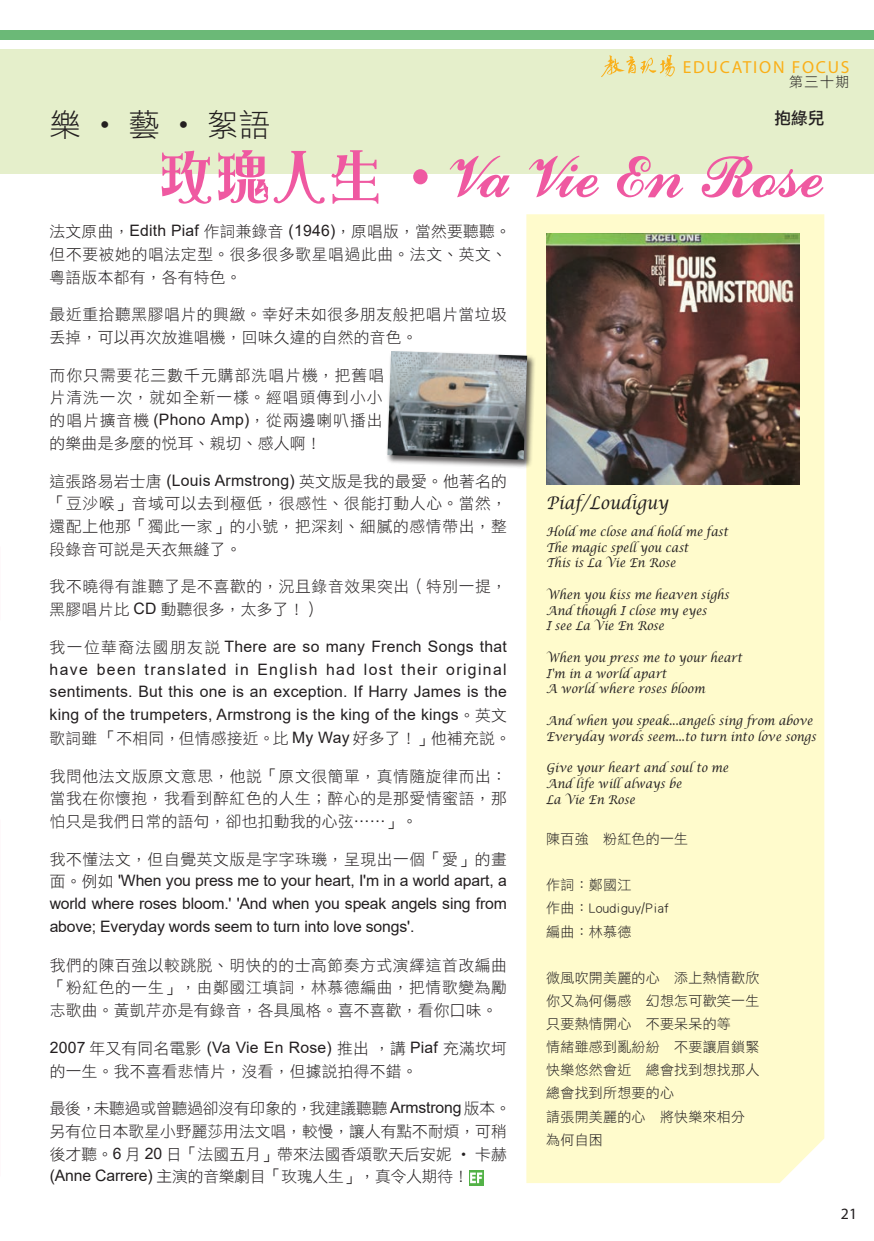
<style>
.page{position:relative;width:874px;height:1241px;background:#fff}
.page>*{position:absolute;margin:0;border:0;box-sizing:border-box;transform-origin:0 0}
.t1{font:59.5px "Fordscript";color:#ef59a1;scale:.95 1}
.t2{font:31.5px "DF Li Hei W3 WINP BF";color:#231f20}
.t3{font:17.5px "Myriad Pro";letter-spacing:.1em;color:#faaf18}
.t4{font:italic 17.5px "Lucida Calligraphy";color:#231f20;scale:.9 1}
.t5{font:16.62px "DF Li Hei Md HK BF";color:#231f20}
.t6{font:15.75px/22.8px "DF Li Hei W3 WINP BF";letter-spacing:.015em;color:#231f20;text-align:justify}
.t7{font:15.75px/22.8px "Arial";letter-spacing:.015em;color:#231f20;text-align:justify}
.t8{font:15.75px/22.8px "DF Li Hei W3 WINP BF";letter-spacing:.04em;color:#231f20}
.t9{font:15.75px "Myriad Pro";color:#231f20}
.t10{font:14px/23.1px "DF Li Hei W3 WINP BF";letter-spacing:.015em;color:#231f20}
.t11{font:italic 12.25px/15.8px "Lucida Calligraphy";color:#231f20;scale:.9 1}
.s1{font-family:"DF Shi Yi W5 WINP BF"}
.s2{font-family:"Arial"}
.s3{font-family:"DF Li Hei W3 WINP BF"}
</style>
<div class="page">
<div style="left:0;top:50px;width:873px;height:124px;background:#e5efcb"></div>
<img style="left:601px;top:55px;width:74px;height:22px">
<div style="left:0;top:30px;width:873px;height:10px;background:#6bb977"></div>
<div style="left:526px;top:214px;width:297px;height:968px;background:#fffbcc"></div>
<img style="left:546px;top:233px;width:253px;height:251px">
<svg style="left:469px;top:1170px;width:14px;height:15px"></svg>
<svg style="left:470px;top:1172px;width:12px;height:10px"></svg>
<div style="left:385px;top:349px;width:150px;height:119px;background:#231f20;opacity:.75"></div>
<img style="left:387px;top:351px;width:140px;height:108px">
<p class="t3" style="left:682px;top:57px;width:168px">EDUCATION FOCUS</p>
<p class="t10" style="left:788px;top:70px;width:62px">第三十期</p>
<p class="t5" style="left:774px;top:109px;width:51px">抱綠兒</p>
<h2 class="t2" style="left:50px;top:109px;width:222px">樂˙藝˙絮語</h2>
<h1 class="t1" style="left:157px;top:154px;width:703px"><span class="s1">玫瑰人生˙</span>Va Vie En Rose</h1>
<p class="t6" style="left:50px;top:220px;width:462px;text-align:left">法文原曲，<span class="s2">Edith Piaf</span> 作詞兼錄音 <span class="s2">(1946)</span>，原唱版，當然要聽聽。但不要被她的唱法定型。很多很多歌星唱過此曲。法文、英文、粵語版本都有，各有特色。</p>
<p class="t8" style="left:50px;top:303px;width:458px">最近重拾聽黑膠唱片的興緻。幸好未如很多朋友般把唱片當垃圾丟掉，可以再次放進唱機，回味久違的自然的音色。</p>
<p class="t6" style="left:50px;top:363px;width:336px">而你只需要花三數千元購部洗唱片機，把舊唱片清洗一次，就如全新一樣。經唱頭傳到小小的唱片擴音機 <span class="s2">(Phono Amp)</span>，從兩邊喇叭播出的樂曲是多麼的悅耳、親切、感人啊！</p>
<p class="t6" style="left:50px;top:469px;width:458px">這張路易岩士唐 <span class="s2">(Louis Armstrong)</span> 英文版是我的最愛。他著名的「豆沙喉」音域可以去到極低，很感性、很能打動人心。當然，還配上他那「獨此一家」的小號，把深刻、細膩的感情帶出，整段錄音可說是天衣無縫了。</p>
<p class="t8" style="left:50px;top:575px;width:458px">我不曉得有誰聽了是不喜歡的，況且錄音效果突出（特別一提，黑膠唱片比 <span class="s2">CD</span> 動聽很多，太多了！）</p>
<p class="t7" style="left:50px;top:634px;width:458px"><span class="s3">我一位華裔法國朋友說</span> There are so many French Songs that have been translated in English had lost their original sentiments. But this one is an exception. If Harry James is the king of the trumpeters, Armstrong is the king of the kings<span class="s3">。英文</span></p>
<p class="t6" style="left:50px;top:726px;width:462px">歌詞雖「不相同，但情感接近。比 <span class="s2">My Way</span> 好多了！」他補充說。</p>
<p class="t6" style="left:50px;top:764px;width:458px">我問他法文版原文意思，他說「原文很簡單，真情隨旋律而出：當我在你懷抱，我看到醉紅色的人生；醉心的是那愛情蜜語，那怕只是我們日常的語句，卻也扣動我的心弦……」。</p>
<p class="t8" style="left:50px;top:847px;width:458px">我不懂法文，但自覺英文版是字字珠璣，呈現出一個「愛」的畫</p>
<p class="t7" style="left:50px;top:869px;width:458px"><span class="s3">面。例如</span> 'When you press me to your heart, I'm in a world apart, a world where roses bloom.' 'And when you speak angels sing from above; Everyday words seem to turn into love songs'.</p>
<p class="t6" style="left:50px;top:953px;width:458px">我們的陳百強以較跳脫、明快的的士高節奏方式演繹這首改編曲「粉紅色的一生」，由鄭國江填詞，林慕德編曲，把情歌變為勵志歌曲。黃凱芹亦是有錄音，各具風格。喜不喜歡，看你口味。</p>
<p class="t7" style="left:50px;top:1035px;width:458px">2007 <span class="s3">年又有同名電影</span> (Va Vie En Rose) <span class="s3">推出，講</span> Piaf <span class="s3">充滿坎坷</span></p>
<p class="t6" style="left:50px;top:1059px;width:369px">的一生。我不喜看悲情片，沒看，但據說拍得不錯。</p>
<p class="t6" style="left:50px;top:1096px;width:462px;text-align:left">最後，未聽過或曾聽過卻沒有印象的，我建議聽聽 <span class="s2">Armstrong</span> 版本。另有位日本歌星小野麗莎用法文唱，較慢，讓人有點不耐煩，可稍後才聽。<span class="s2">6</span> 月 <span class="s2">20</span> 日「法國五月」帶來法國香頌歌天后安妮 ․ 卡赫<span class="s2">(Anne Carrere)</span> 主演的音樂劇目「玫瑰人生」，真令人期待！</p>
<p class="t4" style="left:546px;top:492px;width:137px">Piaf/Loudiguy</p>
<p class="t11" style="left:546px;top:524px;width:203px">Hold me close and hold me fast<br>The magic spell you cast<br>This is La Vie En Rose</p>
<p class="t11" style="left:546px;top:587px;width:204px">When you kiss me heaven sighs<br>And though I close my eyes<br>I see La Vie En Rose</p>
<p class="t11" style="left:546px;top:650px;width:219px">When you press me to your heart<br>I'm in a world apart<br>A world where roses bloom</p>
<p class="t11" style="left:546px;top:713px;width:301px">And when you speak...angels sing from above<br>Everyday words seem...to turn into love songs</p>
<p class="t11" style="left:546px;top:760px;width:204px">Give your heart and soul to me<br>And life will always be<br>La Vie En Rose</p>
<p class="t10" style="left:546px;top:827px;width:143px">陳百強 粉紅色的一生</p>
<p class="t10" style="left:546px;top:873px;width:124px">作詞：鄭國江<br>作曲：Loudiguy/Piaf編曲：林慕德</p>
<p class="t10" style="left:546px;top:965px;width:214px">微風吹開美麗的心　添上熱情歡欣你又為何傷感　幻想怎可歡笑一生只要熱情開心　不要呆呆的等<br>情緒雖感到亂紛紛　不要讓眉鎖緊快樂悠然會近　總會找到想找那人總會找到所想要的心<br>請張開美麗的心　將快樂來相分為何自困</p>
<p class="t9" style="left:840px;top:1204px;width:18px">21</p>
</div>
